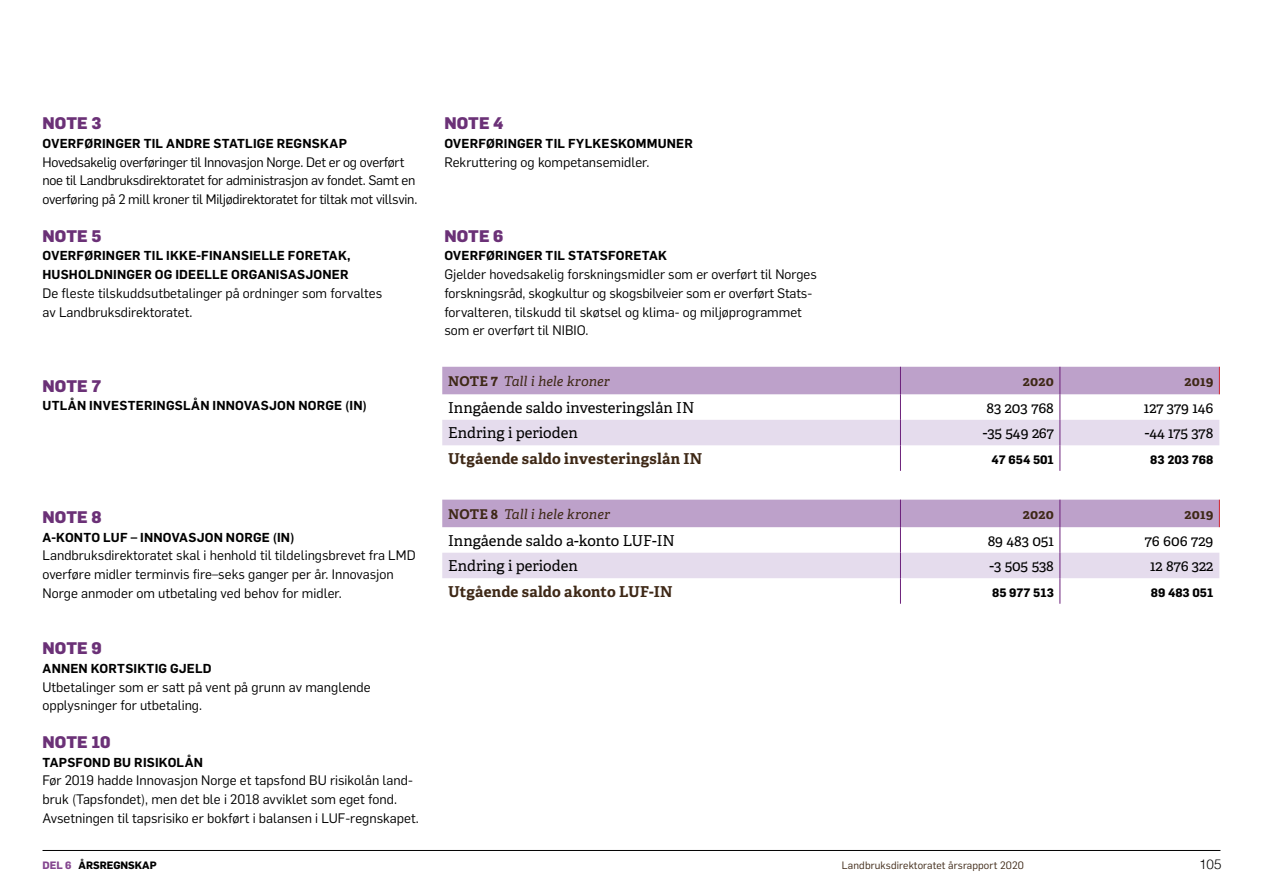
<style>
.page{position:relative;width:1263px;height:893px;background:#fff}
.page>*{position:absolute;margin:0;border:0;box-sizing:border-box;transform-origin:0 0}
._03_undertittel_lite{font:800 16.5px "Flama";color:#6b3177}
._09_Tabelltekst{font:15px "Adelle";color:#000}
._02_Undertittel{font:700 15px "Adelle";letter-spacing:.01em;color:#3e2816}
._04_brødteskst{font:13.5px/18.8px "Flama";color:#000}
._04_brødteskst-2{font:13.5px/18.8px "Flama";letter-spacing:-.02em;color:#000}
._02_Undertittel-2{font:italic 13.5px "Adelle";letter-spacing:.005em;color:#3e2816}
._02_Undertittel-3{font:700 13.5px "Adelle";letter-spacing:.02em;color:#3e2816}
.t1{font:300 13.5px "Helvetica";color:#000}
._04_mellomtitttel_2{font:600 12.75px/18.8px "Flama";letter-spacing:.015em;color:#000}
._09_Tabelltekst-2{font:700 12px "Flama";color:#000}
.t2{font:10.5px "Flama";letter-spacing:.01em;color:#3e2816}
.t3{font:700 10.5px "Flama";color:#000}
.s1{color:#854790}
.s2{font-weight:700;font-style:normal}
</style>
<div class="page">
<hr style="left:43px;top:850px;width:1177px;height:1px;background:#000">
<svg style="left:442px;top:367px;width:778px;height:104px"></svg>
<svg style="left:442px;top:500px;width:778px;height:104px"></svg>
<p class="_03_undertittel_lite" style="left:43px;top:111px;width:60px">NOTE 3</p>
<h4 class="_04_mellomtitttel_2" style="left:43px;top:133px;width:306px">OVERFØRINGER TIL ANDRE STATLIGE REGNSKAP</h4>
<p class="_04_brødteskst-2" style="left:43px;top:151px;width:374px">Hovedsakelig overføringer til Innovasjon Norge. Det er og overført noe til Landbruksdirektoratet for administrasjon av fondet. Samt en overføring på 2 mill kroner til Miljødirektoratet for tiltak mot villsvin.</p>
<p class="_03_undertittel_lite" style="left:43px;top:224px;width:60px">NOTE 5</p>
<h4 class="_04_mellomtitttel_2" style="left:43px;top:245px;width:310px">OVERFØRINGER TIL IKKE-FINANSIELLE FORETAK,<br>HUSHOLDNINGER OG IDEELLE ORGANISASJONER</h4>
<p class="_04_brødteskst" style="left:43px;top:283px;width:341px">De fleste tilskuddsutbetalinger på ordninger som forvaltes av Landbruksdirektoratet.</p>
<p class="_03_undertittel_lite" style="left:43px;top:374px;width:60px">NOTE 7</p>
<h4 class="_04_mellomtitttel_2" style="left:43px;top:395px;width:326px">UTLÅN INVESTERINGSLÅN INNOVASJON NORGE (IN)</h4>
<p class="_03_undertittel_lite" style="left:43px;top:505px;width:60px">NOTE 8</p>
<h4 class="_04_mellomtitttel_2" style="left:43px;top:527px;width:254px">A-KONTO LUF – INNOVASJON NORGE (IN)</h4>
<p class="_04_brødteskst" style="left:43px;top:545px;width:375px">Landbruksdirektoratet skal i henhold til tildelingsbrevet fra LMD overføre midler terminvis fire–seks ganger per år. Innovasjon<br>Norge anmoder om utbetaling ved behov for midler.</p>
<p class="_03_undertittel_lite" style="left:43px;top:636px;width:60px">NOTE 9</p>
<h4 class="_04_mellomtitttel_2" style="left:43px;top:658px;width:171px">ANNEN KORTSIKTIG GJELD</h4>
<p class="_04_brødteskst" style="left:43px;top:676px;width:330px">Utbetalinger som er satt på vent på grunn av manglende opplysninger for utbetaling.</p>
<p class="_03_undertittel_lite" style="left:43px;top:730px;width:70px">NOTE 10</p>
<h4 class="_04_mellomtitttel_2" style="left:43px;top:752px;width:162px">TAPSFOND BU RISIKOLÅN</h4>
<p class="_04_brødteskst" style="left:43px;top:770px;width:376px">Før 2019 hadde Innovasjon Norge et tapsfond BU risikolån land&shy;bruk (Tapsfondet), men det ble i 2018 avviklet som eget fond.<br>Avsetningen til tapsrisiko er bokført i balansen i LUF-regnskapet.</p>
<p class="t3" style="left:43px;top:858px;width:116px"><span class="s1">DEL 6</span> ÅRSREGNSKAP</p>
<p class="_03_undertittel_lite" style="left:444px;top:111px;width:61px">NOTE 4</p>
<h4 class="_04_mellomtitttel_2" style="left:444px;top:133px;width:250px">OVERFØRINGER TIL FYLKESKOMMUNER</h4>
<p class="_04_brødteskst" style="left:444px;top:151px;width:205px">Rekruttering og kompetansemidler.</p>
<p class="_03_undertittel_lite" style="left:444px;top:224px;width:61px">NOTE 6</p>
<h4 class="_04_mellomtitttel_2" style="left:444px;top:245px;width:224px">OVERFØRINGER TIL STATSFORETAK</h4>
<p class="_04_brødteskst" style="left:444px;top:264px;width:374px">Gjelder hovedsakelig forskningsmidler som er overført til Norges forskningsråd, skogkultur og skogsbilveier som er overført Stats&shy;forvalteren, tilskudd til skøtsel og klima- og miljøprogrammet som er overført til NIBIO.</p>
<h2 class="_02_Undertittel-2" style="left:448px;top:372px;width:163px"><span class="s2">NOTE 7</span> Tall i hele kroner</h2>
<h2 class="_02_Undertittel-3" style="left:1023px;top:372px;width:33px">2020</h2>
<h2 class="_02_Undertittel-3" style="left:1184px;top:372px;width:30px">2019</h2>
<p class="_09_Tabelltekst" style="left:448px;top:398px;width:248px">Inngående saldo investeringslån IN</p>
<p class="_09_Tabelltekst" style="left:986px;top:398px;width:69px">83 203 768</p>
<p class="_09_Tabelltekst" style="left:1144px;top:398px;width:71px">127 379 146</p>
<p class="_09_Tabelltekst" style="left:448px;top:424px;width:131px">Endring i perioden</p>
<p class="_09_Tabelltekst" style="left:983px;top:424px;width:73px">-35 549 267</p>
<p class="_09_Tabelltekst" style="left:1145px;top:424px;width:70px">-44 175 378</p>
<h2 class="_02_Undertittel" style="left:448px;top:449px;width:255px">Utgående saldo investeringslån IN</h2>
<p class="_09_Tabelltekst-2" style="left:991px;top:451px;width:64px">47 654 501</p>
<p class="_09_Tabelltekst-2" style="left:1150px;top:451px;width:65px">83 203 768</p>
<h2 class="_02_Undertittel-2" style="left:448px;top:505px;width:163px"><span class="s2">NOTE 8</span> Tall i hele kroner</h2>
<h2 class="_02_Undertittel-3" style="left:1023px;top:505px;width:33px">2020</h2>
<h2 class="_02_Undertittel-3" style="left:1184px;top:505px;width:30px">2019</h2>
<p class="_09_Tabelltekst" style="left:448px;top:531px;width:228px">Inngående saldo a-konto LUF-IN</p>
<p class="_09_Tabelltekst" style="left:988px;top:531px;width:68px">89 483 051</p>
<p class="_09_Tabelltekst" style="left:1144px;top:531px;width:70px">76 606 729</p>
<p class="_09_Tabelltekst" style="left:448px;top:557px;width:131px">Endring i perioden</p>
<p class="_09_Tabelltekst" style="left:989px;top:557px;width:66px">-3 505 538</p>
<p class="_09_Tabelltekst" style="left:1150px;top:557px;width:65px">12 876 322</p>
<h2 class="_02_Undertittel" style="left:448px;top:582px;width:226px">Utgående saldo akonto LUF-IN</h2>
<p class="_09_Tabelltekst-2" style="left:992px;top:584px;width:63px">85 977 513</p>
<p class="_09_Tabelltekst-2" style="left:1151px;top:584px;width:64px">89 483 051</p>
<p class="t2" style="left:842px;top:858px;width:183px">Landbruksdirektoratet årsrapport 2020</p>
<p class="t1" style="left:1199px;top:852px;width:24px">105</p>
</div>
